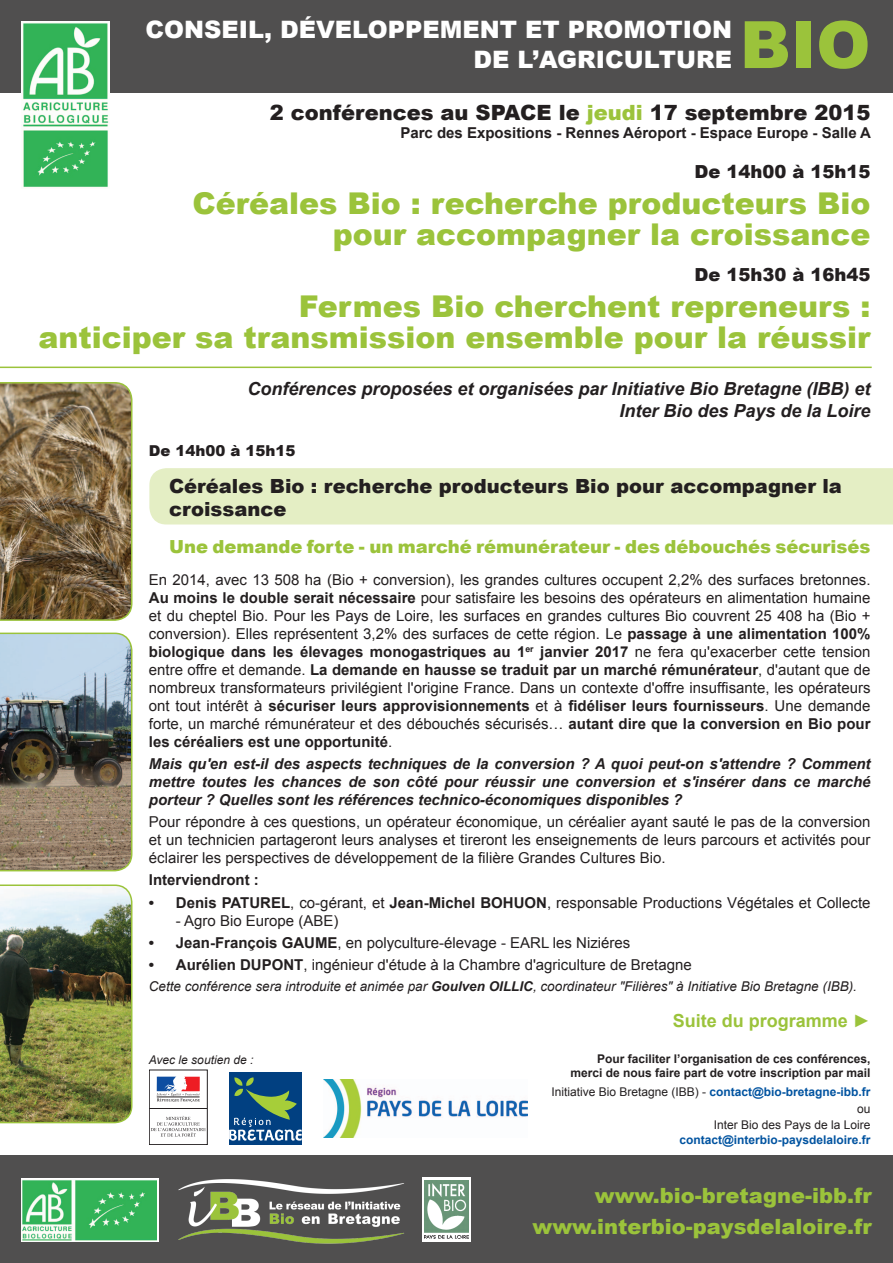
<style>
.page{position:relative;width:893px;height:1263px;background:#fff}
.page>*{position:absolute;margin:0;border:0;box-sizing:border-box;transform-origin:0 0}
.t1{font:900 65.4px "Arial";color:#9bc33b}
.t2{font:900 30px/31.5px "Arial";color:#9bc33b;text-align:right}
.t3{font:900 24px/29.5px "Arial";color:#fff;text-align:right}
.t4{font:900 21px/31.3px "Arial";color:#9bc33b;text-align:right}
.t5{font:900 21px "Arial";color:#231f20}
.t6{font:900 19.5px/23.4px "Arial";color:#231f20}
.t7{font:italic 700 18px/21.6px "Arial";color:#231f20;text-align:right}
.t8{font:900 18px "Arial";color:#9bc33b}
.t9{font:900 18px "Arial";color:#231f20}
.t10{font:700 18px "Arial";color:#9bc33b}
.t11{font:15px/18px "Arial";color:#231f20;text-align:justify}
.t12{font:italic 700 15px/18px "Arial";color:#231f20;text-align:justify}
.t13{font:700 15px "Arial";color:#231f20}
.t14{font:900 15px "Arial";color:#231f20}
.t15{font:italic 13.5px "Arial";color:#231f20}
.t16{font:700 12px/14.4px "Arial";color:#231f20;text-align:right}
.t17{font:12px/16.5px "Arial";color:#231f20;text-align:right}
.t18{font:700 12px "Arial";color:#0153a0}
.t19{font:italic 12px "Arial";color:#231f20}
.s1{color:#9bc33b}
.s2{font-weight:700}
.s3{font-weight:400;font-style:italic}
.s4{font-weight:700;color:#0153a0}
</style>
<div class="page">
<div style="left:149px;top:468px;width:744px;height:56px;background:#e4eec4"></div>
<hr style="left:0;top:367px;width:872px;height:1px;background:#9bc33b">
<img style="left:0;top:633px;width:132px;height:238px">
<img style="left:0;top:884px;width:132px;height:239px">
<div style="left:0;top:0;width:893px;height:92px;background:#504f4f"></div>
<svg style="left:0;top:382px;width:132px;height:239px;background:#806b4a"></svg>
<img style="left:21px;top:21px;width:89px;height:167px">
<div style="left:0;top:1155px;width:893px;height:108px;background:#504f4f"></div>
<img style="left:178px;top:1179px;width:226px;height:65px">
<div style="left:21px;top:1178px;width:137px;height:64px;background:#32b357"></div>
<img style="left:22px;top:1179px;width:134px;height:62px">
<svg style="left:422px;top:1178px;width:49px;height:64px"></svg>
<img style="left:425px;top:1180px;width:43px;height:59px">
<div style="left:149px;top:1070px;width:59px;height:75px;border:1px solid #231f20"></div>
<svg style="left:157px;top:1077px;width:43px;height:25px"></svg>
<hr style="left:149px;top:1108px;width:58px;height:1px;background:#231f20">
<svg style="left:151px;top:1116px;width:55px;height:21px"></svg>
<div style="left:229px;top:1072px;width:73px;height:73px;background:#014081"></div>
<svg style="left:229px;top:1077px;width:73px;height:63px"></svg>
<img style="left:323px;top:1079px;width:205px;height:58px">
<h3 class="t3" style="left:146px;top:14px;width:588px">CONSEIL, DÉVELOPPEMENT ET PROMOTION<br>DE L’AGRICULTURE</h3>
<h3 class="t5" style="left:270px;top:97px;width:602px">2 conférences au SPACE le <span class="s1">jeudi</span> 17 septembre 2015</h3>
<p class="t13" style="left:400px;top:123px;width:472px">Parc des Expositions - Rennes Aéroport - Espace Europe - Salle A</p>
<p class="t9" style="left:694px;top:158px;width:178px">De 14h00 à 15h15</p>
<h2 class="t2" style="left:193px;top:186px;width:679px">Céréales Bio : recherche producteurs Bio pour accompagner la croissance</h2>
<p class="t9" style="left:694px;top:261px;width:178px">De 15h30 à 16h45</p>
<h2 class="t2" style="left:38px;top:289px;width:834px">Fermes Bio cherchent repreneurs :<br>anticiper sa transmission ensemble pour la réussir</h2>
<p class="t7" style="left:247px;top:379px;width:625px">Conférences proposées et organisées par Initiative Bio Bretagne (IBB) et<br>Inter Bio des Pays de la Loire</p>
<p class="t14" style="left:149px;top:440px;width:148px">De 14h00 à 15h15</p>
<h1 class="t1" style="left:740px;top:-3px;width:132px">BIO</h1>
<h3 class="t6" style="left:169px;top:473px;width:674px">Céréales Bio : recherche producteurs Bio pour accompagner la croissance</h3>
<p class="t8" style="left:169px;top:533px;width:703px">Une demande forte - un marché rémunérateur - des débouchés sécurisés</p>
<p class="t11" style="left:149px;top:570px;width:723px">En 2014, avec 13 508 ha (Bio + conversion), les grandes cultures occupent 2,2% des surfaces bretonnes.<br><span class="s2">Au moins le double serait nécessaire</span> pour satisfaire les besoins des opérateurs en alimentation humaine et du cheptel Bio. Pour les Pays de Loire, les surfaces en grandes cultures Bio couvrent 25 408 ha (Bio + conversion). Elles représentent 3,2% des surfaces de cette région. Le <span class="s2">passage à une alimentation 100% biologique dans les élevages monogastriques au 1</span><sup>er</sup> <span class="s2">janvier 2017</span> ne fera qu'exacerber cette tension entre offre et demande. <span class="s2">La demande en hausse se traduit par un marché rémunérateur</span>, d'autant que de nombreux transformateurs privilégient l'origine France. Dans un contexte d'offre insuffisante, les opérateurs ont tout intérêt à <span class="s2">sécuriser leurs approvisionnements</span> et à <span class="s2">fidéliser leurs fournisseurs</span>. Une demande forte, un marché rémunérateur et des débouchés sécurisés… <span class="s2">autant dire que la conversion en Bio pour les céréaliers est une opportunité</span>.</p>
<p class="t12" style="left:149px;top:755px;width:723px">Mais qu'en est-il des aspects techniques de la conversion ? A quoi peut-on s'attendre ? Comment mettre toutes les chances de son côté pour réussir une conversion et s'insérer dans ce marché porteur ? Quelles sont les références technico-économiques disponibles ?</p>
<p class="t11" style="left:149px;top:813px;width:723px">Pour répondre à ces questions, un opérateur économique, un céréalier ayant sauté le pas de la conversion et un technicien partageront leurs analyses et tireront les enseignements de leurs parcours et activités pour éclairer les perspectives de développement de la filière Grandes Cultures Bio.</p>
<p class="t13" style="left:149px;top:870px;width:112px">Interviendront :</p>
<p class="t11" style="left:149px;top:893px;width:723px"><span class="s2">• Denis PATUREL</span>, co-gérant, et <span class="s2">Jean-Michel BOHUON</span>, responsable Productions Végétales et Collecte</p>
<p class="t11" style="left:176px;top:911px;width:164px">- Agro Bio Europe (ABE)</p>
<p class="t11" style="left:149px;top:934px;width:483px"><span class="s2">• Jean-François GAUME</span>, en polyculture-élevage - EARL les Niziéres</p>
<p class="t11" style="left:149px;top:956px;width:544px"><span class="s2">• Aurélien DUPONT</span>, ingénieur d'étude à la Chambre d'agriculture de Bretagne</p>
<p class="t15" style="left:149px;top:977px;width:710px">Cette conférence sera introduite et animée par <span class="s2">Goulven OILLIC</span>, coordinateur "Filières" à Initiative Bio Bretagne (IBB).</p>
<p class="t19" style="left:149px;top:1052px;width:106px">Avec le soutien de :</p>
<p class="t10" style="left:673px;top:1009px;width:199px">Suite du programme <span class="s3">►</span></p>
<p class="t16" style="left:570px;top:1052px;width:302px">Pour faciliter l’organisation de ces conférences, merci de nous faire part de votre inscription par mail</p>
<p class="t17" style="left:551px;top:1084px;width:321px">Initiative Bio Bretagne (IBB) - <span class="s4">contact@bio-bretagne-ibb.fr </span>ou<br>Inter Bio des Pays de la Loire</p>
<p class="t18" style="left:679px;top:1131px;width:193px">contact@interbio-paysdelaloire.fr</p>
<h3 class="t4" style="left:532px;top:1179px;width:341px">www.bio-bretagne-ibb.fr www.interbio-paysdelaloire.fr</h3>
</div>
